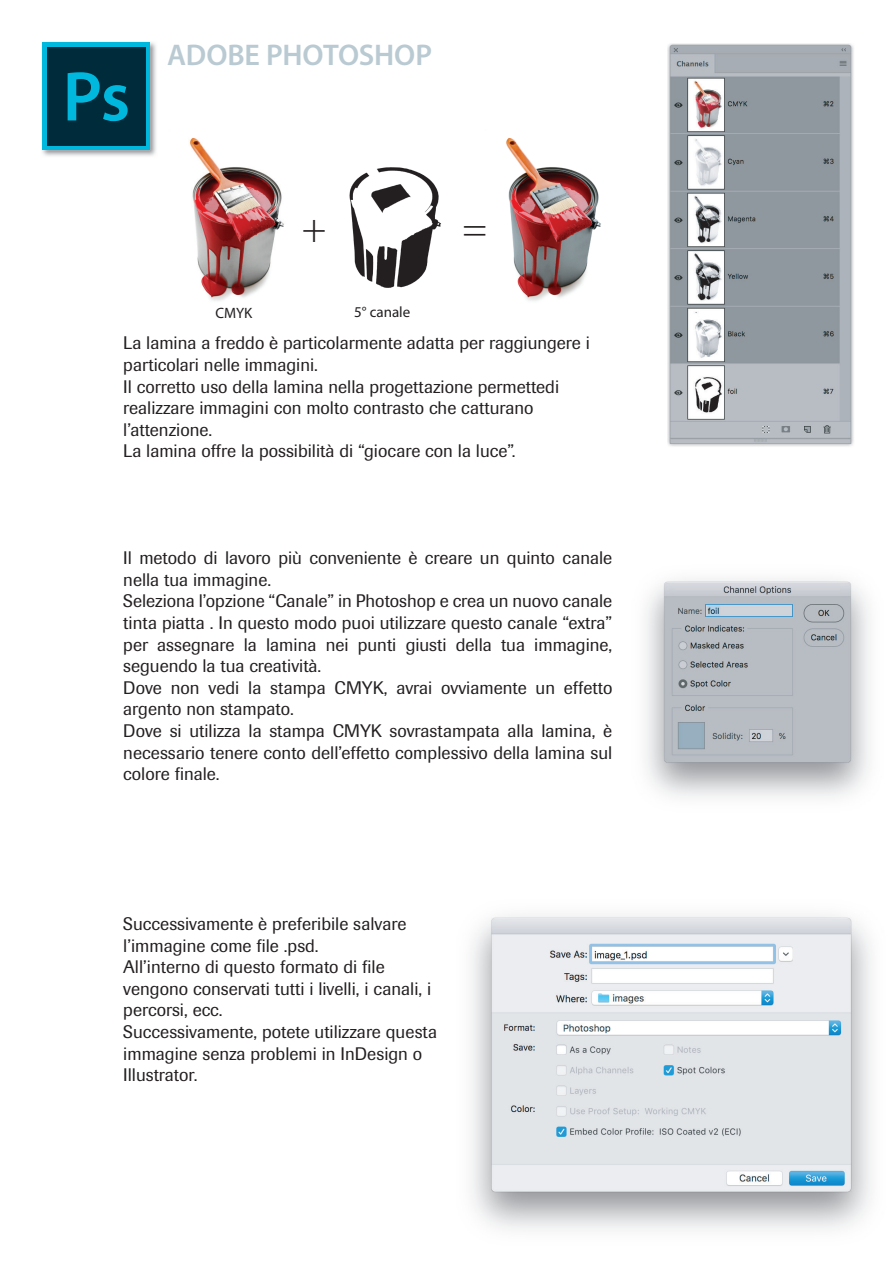
<style>
.page{position:relative;width:893px;height:1263px;background:#fff}
.page>*{position:absolute;margin:0;border:0;box-sizing:border-box;transform-origin:0 0}
.t1{font:600 70.95px "Myriad Pro";color:#00b8de}
.t2{font:300 41.4px "Myriad Pro";color:#231f20}
.t3{font:600 30px "Myriad Pro";letter-spacing:-.005em;color:#bacad2}
.t4{font:18px/21.6px "Imago";color:#231f20}
.t5{font:15px "Myriad Pro";color:#231f20}
</style>
<div class="page">
<img style="left:190px;top:138px;width:94px;height:163px">
<img style="left:506px;top:138px;width:95px;height:163px">
<img style="left:349px;top:167px;width:92px;height:121px">
<img style="left:42px;top:42px;width:114px;height:114px">
<div style="left:43px;top:43px;width:107px;height:107px;background:#00b8de"></div>
<div style="left:47px;top:47px;width:98px;height:98px;background:#002b3b"></div>
<img style="left:645px;top:579px;width:225px;height:219px">
<img style="left:667px;top:44px;width:187px;height:403px">
<img style="left:471px;top:915px;width:401px;height:315px">
<h1 class="t1" style="left:63px;top:57px;width:69px">Ps</h1>
<h3 class="t3" style="left:167px;top:38px;width:266px">ADOBE PHOTOSHOP</h3>
<h2 class="t2" style="left:302px;top:206px;width:26px">+</h2>
<h2 class="t2" style="left:463px;top:206px;width:26px">=</h2>
<p class="t5" style="left:215px;top:305px;width:38px">CMYK</p>
<p class="t5" style="left:354px;top:303px;width:58px">5° canale</p>
<p class="t4" style="left:123px;top:332px;width:468px">La lamina a freddo è particolarmente adatta per raggiungere i particolari nelle immagini.<br>Il corretto uso della lamina nella progettazione permettedi realizzare immagini con molto contrasto che catturano l’attenzione.<br>La lamina offre la possibilità di “giocare con la luce”.</p>
<p class="t4" style="left:123px;top:547px;width:491px">Il metodo di lavoro più conveniente è creare un quinto canale nella tua immagine.<br>Seleziona l’opzione “Canale” in Photoshop e crea un nuovo canale tinta piatta . In questo modo puoi utilizzare questo canale “extra” per assegnare la lamina nei punti giusti della tua immagine, seguendo la tua creatività.<br>Dove non vedi la stampa CMYK, avrai ovviamente un effetto argento non stampato.<br>Dove si utilizza la stampa CMYK sovrastampata alla lamina, è necessario tenere conto dell’effetto complessivo della lamina sul colore finale.</p>
<p class="t4" style="left:123px;top:913px;width:315px">Successivamente è preferibile salvare l’immagine come file .psd.<br>All’interno di questo formato di file vengono conservati tutti i livelli, i canali, i percorsi, ecc.<br>Successivamente, potete utilizzare questa immagine senza problemi in InDesign o Illustrator.</p>
</div>
